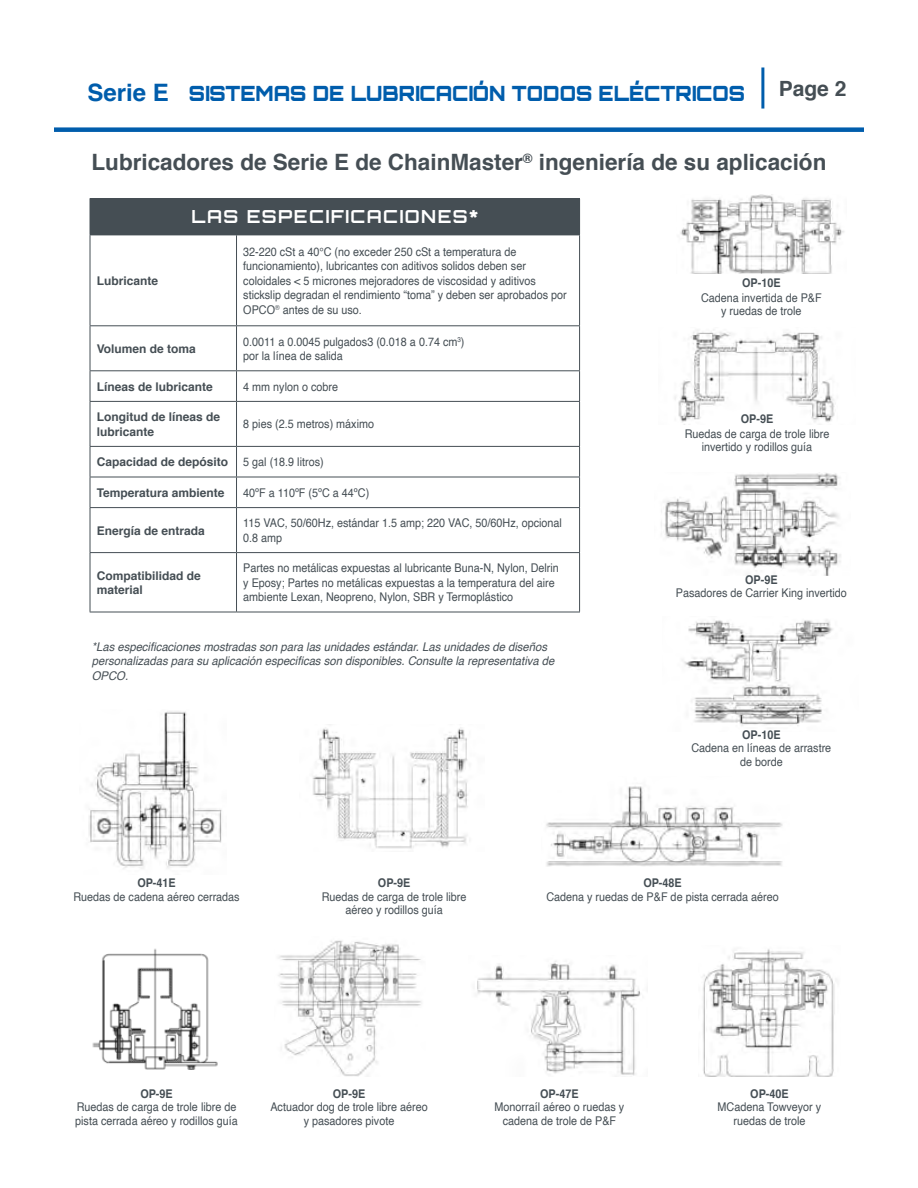
<style>
.page{position:relative;width:918px;height:1188px;background:#fff}
.page>*{position:absolute;margin:0;border:0;box-sizing:border-box;transform-origin:0 0}
.t1{font:700 22.5px "Helvetica";color:#454e54}
.t2{font:900 21px "Orbitron";color:#005dac;scale:.94 1}
.t3{font:700 21px "Helvetica";color:#454e54}
.t4{font:700 18px "Orbitron";letter-spacing:.08em;color:#fff}
.t5{font:12px/14.4px "Helvetica";color:#454e54;text-align:center;scale:.9 1}
.t6{font:italic 12px/14.4px "Helvetica";color:#454e54;scale:.94 1}
.t7{font:700 12px/14.4px "Helvetica";color:#454e54}
.t8{font:700 12px "Helvetica";color:#454e54;scale:.9 1}
.s1{font-family:"Helvetica";font-weight:700;font-size:24px}
</style>
<div class="page">
<div style="left:54px;top:127px;width:810px;height:5px;background:#005dac"></div>
<hr style="left:761px;top:68px;width:3px;height:41px;background:#005dac">
<div style="left:90px;top:199px;width:490px;height:36px;background:#454e54"></div>
<hr style="left:90px;top:198px;width:147px;height:1px;background:#454e54">
<hr style="left:237px;top:198px;width:343px;height:1px;background:#454e54">
<hr style="left:90px;top:235px;width:147px;height:1px;background:#454e54">
<hr style="left:237px;top:235px;width:343px;height:1px;background:#454e54">
<hr style="left:90px;top:235px;width:1px;height:90px;background:#454e54">
<hr style="left:90px;top:325px;width:147px;height:1px;background:#454e54">
<hr style="left:90px;top:326px;width:1px;height:44px;background:#454e54">
<hr style="left:90px;top:370px;width:147px;height:1px;background:#454e54">
<hr style="left:90px;top:371px;width:1px;height:30px;background:#454e54">
<hr style="left:90px;top:401px;width:147px;height:1px;background:#454e54">
<hr style="left:90px;top:402px;width:1px;height:44px;background:#454e54">
<hr style="left:90px;top:446px;width:147px;height:1px;background:#454e54">
<hr style="left:90px;top:447px;width:1px;height:30px;background:#454e54">
<hr style="left:90px;top:477px;width:147px;height:1px;background:#454e54">
<hr style="left:90px;top:477px;width:1px;height:30px;background:#454e54">
<hr style="left:90px;top:507px;width:147px;height:1px;background:#454e54">
<hr style="left:90px;top:508px;width:1px;height:44px;background:#454e54">
<hr style="left:90px;top:552px;width:147px;height:1px;background:#454e54">
<hr style="left:90px;top:553px;width:1px;height:59px;background:#454e54">
<hr style="left:90px;top:612px;width:147px;height:1px;background:#454e54">
<hr style="left:236px;top:235px;width:1px;height:90px;background:#454e54">
<hr style="left:579px;top:235px;width:1px;height:90px;background:#454e54">
<hr style="left:237px;top:325px;width:343px;height:1px;background:#454e54">
<hr style="left:236px;top:326px;width:1px;height:44px;background:#454e54">
<hr style="left:579px;top:326px;width:1px;height:44px;background:#454e54">
<hr style="left:237px;top:370px;width:343px;height:1px;background:#454e54">
<hr style="left:236px;top:371px;width:1px;height:30px;background:#454e54">
<hr style="left:579px;top:371px;width:1px;height:30px;background:#454e54">
<hr style="left:237px;top:401px;width:343px;height:1px;background:#454e54">
<hr style="left:236px;top:402px;width:1px;height:44px;background:#454e54">
<hr style="left:579px;top:402px;width:1px;height:44px;background:#454e54">
<hr style="left:237px;top:446px;width:343px;height:1px;background:#454e54">
<hr style="left:236px;top:447px;width:1px;height:30px;background:#454e54">
<hr style="left:579px;top:447px;width:1px;height:30px;background:#454e54">
<hr style="left:237px;top:477px;width:343px;height:1px;background:#454e54">
<hr style="left:236px;top:477px;width:1px;height:30px;background:#454e54">
<hr style="left:579px;top:477px;width:1px;height:30px;background:#454e54">
<hr style="left:237px;top:507px;width:343px;height:1px;background:#454e54">
<hr style="left:236px;top:508px;width:1px;height:44px;background:#454e54">
<hr style="left:579px;top:508px;width:1px;height:44px;background:#454e54">
<hr style="left:237px;top:552px;width:343px;height:1px;background:#454e54">
<hr style="left:236px;top:553px;width:1px;height:59px;background:#454e54">
<hr style="left:579px;top:553px;width:1px;height:59px;background:#454e54">
<hr style="left:237px;top:612px;width:343px;height:1px;background:#454e54">
<img style="left:278px;top:940px;width:144px;height:137px">
<img style="left:680px;top:194px;width:164px;height:80px">
<img style="left:92px;top:948px;width:126px;height:122px">
<img style="left:703px;top:949px;width:132px;height:128px">
<img style="left:477px;top:961px;width:164px;height:115px">
<img style="left:88px;top:711px;width:134px;height:158px">
<img style="left:661px;top:473px;width:180px;height:103px">
<img style="left:312px;top:727px;width:156px;height:122px">
<img style="left:546px;top:786px;width:237px;height:81px">
<img style="left:674px;top:330px;width:161px;height:92px">
<img style="left:682px;top:619px;width:151px;height:107px">
<h2 class="t2" style="left:87px;top:80px;width:701px"><span class="s1">Serie E</span> SISTEMAS DE LUBRICACIÓN TODOS ELÉCTRICOS</h2>
<h2 class="t3" style="left:779px;top:72px;width:69px">Page 2</h2>
<h1 class="t1" style="left:92px;top:144px;width:736px">Lubricadores de Serie E de ChainMaster<sup>®</sup> ingeniería de su aplicación</h1>
<p class="t7" style="left:97px;top:274px;width:63px">Lubricante</p>
<h3 class="t4" style="left:192px;top:206px;width:288px">LAS ESPECIFICACIONES*</h3>
<p class="t5" style="left:243px;top:245px;width:361px;text-align:left">32-220 cSt a 40°C (no exceder 250 cSt a temperatura de funcionamiento), lubricantes con aditivos solidos deben ser coloidales &lt; 5 micrones mejoradores de viscosidad y aditivos stickslip degradan el rendimiento “toma” y deben ser aprobados por OPCO<sup>®</sup> antes de su uso.</p>
<p class="t7" style="left:97px;top:342px;width:101px">Volumen de toma</p>
<p class="t5" style="left:243px;top:335px;width:247px;text-align:left">0.0011 a 0.0045 pulgados3 (0.018 a 0.74 cm<sup>3</sup>) por la línea de salida</p>
<p class="t7" style="left:97px;top:379px;width:118px">Líneas de lubricante</p>
<p class="t5" style="left:243px;top:380px;width:107px">4 mm nylon o cobre</p>
<p class="t7" style="left:97px;top:410px;width:125px">Longitud de líneas de lubricante</p>
<p class="t5" style="left:243px;top:417px;width:147px">8 pies (2.5 metros) máximo</p>
<p class="t7" style="left:97px;top:455px;width:133px">Capacidad de depósito</p>
<p class="t5" style="left:243px;top:455px;width:91px">5 gal (18.9 litros)</p>
<p class="t7" style="left:97px;top:486px;width:129px">Temperatura ambiente</p>
<p class="t5" style="left:243px;top:486px;width:142px">40ºF a 110ºF (5ºC a 44ºC)</p>
<p class="t7" style="left:97px;top:523px;width:110px">Energía de entrada</p>
<p class="t5" style="left:243px;top:516px;width:356px;text-align:left">115 VAC, 50/60Hz, estándar 1.5 amp; 220 VAC, 50/60Hz, opcional<br>0.8 amp</p>
<p class="t7" style="left:97px;top:568px;width:106px">Compatibilidad de material</p>
<p class="t5" style="left:243px;top:561px;width:352px;text-align:left">Partes no metálicas expuestas al lubricante Buna-N, Nylon, Delrin y Eposy; Partes no metálicas expuestas a la temperatura del aire ambiente Lexan, Neopreno, Nylon, SBR y Termoplástico</p>
<p class="t6" style="left:92px;top:640px;width:494px">*Las especificaciones mostradas son para las unidades estándar. Las unidades de diseños personalizadas para su aplicación especificas son disponibles. Consulte la representativa de<br>OPCO.</p>
<p class="t8" style="left:742px;top:273px;width:44px">OP-10E</p>
<p class="t5" style="left:701px;top:291px;width:136px;line-height:13.5px">Cadena invertida de P&amp;F y ruedas de trole</p>
<p class="t8" style="left:741px;top:409px;width:38px">OP-9E</p>
<p class="t5" style="left:685px;top:427px;width:162px;line-height:13.5px">Ruedas de carga de trole libre invertido y rodillos guía</p>
<p class="t8" style="left:745px;top:570px;width:38px">OP-9E</p>
<p class="t5" style="left:676px;top:586px;width:192px">Pasadores de Carrier King invertido</p>
<p class="t8" style="left:742px;top:725px;width:44px">OP-10E</p>
<p class="t5" style="left:691px;top:742px;width:157px;line-height:13.5px">Cadena en líneas de arrastre de borde</p>
<p class="t8" style="left:137px;top:873px;width:44px">OP-41E</p>
<p class="t5" style="left:73px;top:890px;width:186px">Ruedas de cadena aéreo cerradas</p>
<p class="t8" style="left:378px;top:873px;width:38px">OP-9E</p>
<p class="t5" style="left:322px;top:890px;width:162px;line-height:13.5px">Ruedas de carga de trole libre aéreo y rodillos guía</p>
<p class="t8" style="left:643px;top:873px;width:44px">OP-48E</p>
<p class="t5" style="left:546px;top:890px;width:260px">Cadena y ruedas de P&amp;F de pista cerrada aéreo</p>
<p class="t8" style="left:140px;top:1084px;width:38px">OP-9E</p>
<p class="t5" style="left:75px;top:1101px;width:182px;line-height:13.5px;text-align:left">Ruedas de carga de trole libre de pista cerrada aéreo y rodillos guía</p>
<p class="t8" style="left:333px;top:1084px;width:38px">OP-9E</p>
<p class="t5" style="left:270px;top:1101px;width:176px;line-height:13.5px">Actuador dog de trole libre aéreo y pasadores pivote</p>
<p class="t8" style="left:540px;top:1084px;width:44px">OP-47E</p>
<p class="t5" style="left:495px;top:1101px;width:146px;line-height:13.5px">Monorraíl aéreo o ruedas y cadena de trole de P&amp;F</p>
<p class="t8" style="left:750px;top:1084px;width:44px">OP-40E</p>
<p class="t5" style="left:718px;top:1101px;width:117px;line-height:13.5px">MCadena Towveyor y ruedas de trole</p>
</div>
